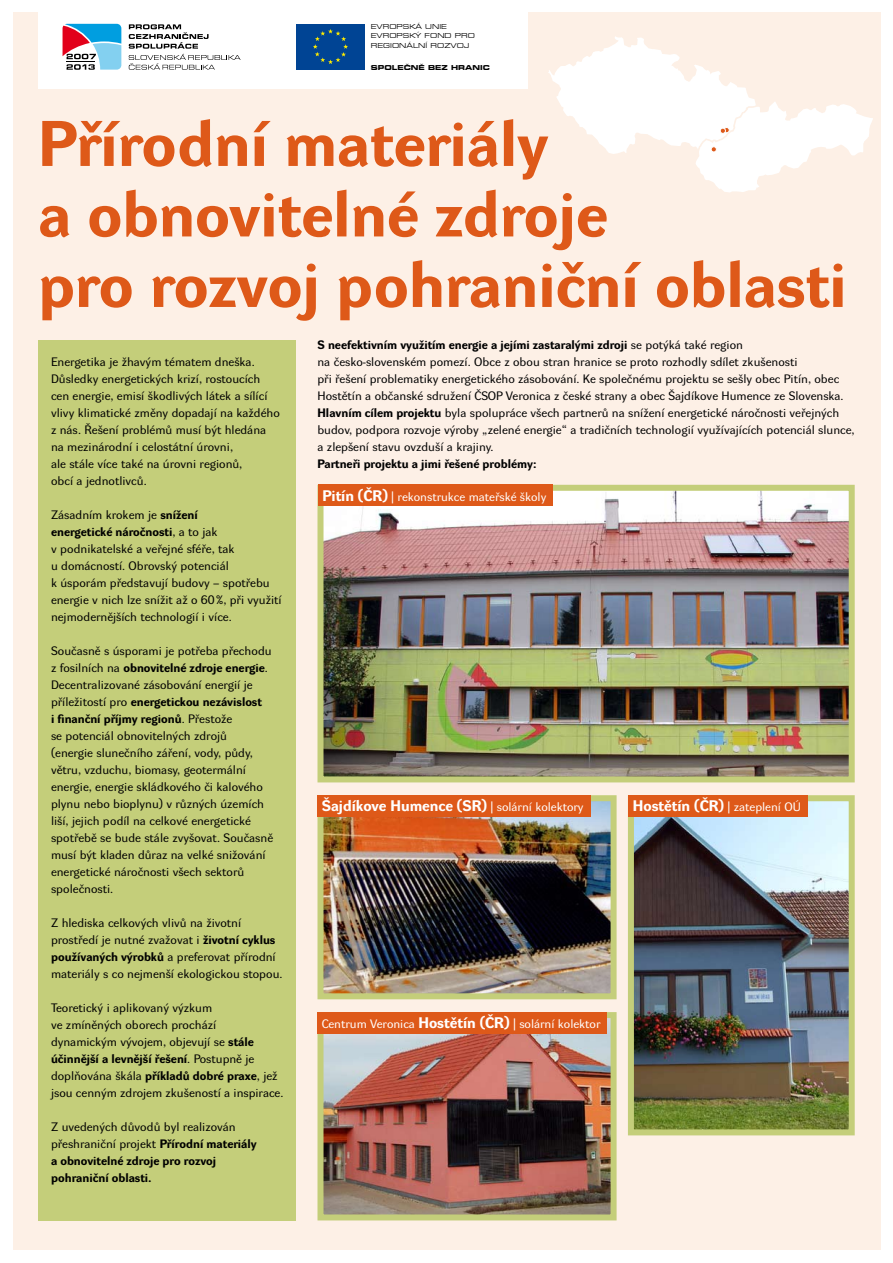
<style>
.page{position:relative;width:893px;height:1263px;background:#fff}
.page>*{position:absolute;margin:0;border:0;box-sizing:border-box;transform-origin:0 0}
.t1{font:700 63px/70.5px "Dyna Grotesk RE";color:#de5919}
.t2{font:700 15px "Dyna Grotesk RE";color:#fff}
.t3{font:12px/17px "Dyna Grotesk RE";color:#000}
.t4{font:700 12px/17px "Dyna Grotesk RE";color:#000}
.t5{font:12px "Dyna Grotesk RE";color:#fff}
.t6{font:6.75px/9.4px "Square 721 AT Extended";letter-spacing:.005em;color:#000}
.t7{font:6.75px "Square 721 AT Bold Extended";letter-spacing:.005em;color:#000}
.s1{font-weight:700}
.s2{font-weight:400}
.s3{font-weight:700;font-size:15px}
.s4{font-weight:400;font-size:12px}
</style>
<div class="page">
<div style="left:13px;top:13px;width:867px;height:1237px;background:#fdf0e6"></div>
<div style="left:38px;top:9px;width:489px;height:80px;background:#fff"></div>
<svg style="left:548px;top:36px;width:325px;height:157px"></svg>
<div style="left:38px;top:340px;width:258px;height:880px;background:#c4ce7a"></div>
<svg style="left:63px;top:24px;width:58px;height:46px"></svg>
<svg style="left:129px;top:24px;width:112px;height:46px"></svg>
<div style="left:296px;top:24px;width:69px;height:46px;background:#004494"></div>
<svg style="left:313px;top:29px;width:35px;height:35px"></svg>
<img style="left:324px;top:492px;width:524px;height:283px">
<div style="left:317px;top:485px;width:538px;height:297px;border:6px solid #c4ce7a"></div>
<img style="left:324px;top:802px;width:286px;height:190px">
<div style="left:317px;top:795px;width:300px;height:204px;border:6px solid #c4ce7a"></div>
<img style="left:635px;top:802px;width:213px;height:326px">
<div style="left:628px;top:795px;width:227px;height:340px;border:6px solid #c4ce7a"></div>
<img style="left:324px;top:1019px;width:286px;height:194px">
<div style="left:317px;top:1012px;width:300px;height:208px;border:6px solid #c4ce7a"></div>
<div style="left:318px;top:485px;width:235px;height:21px;background:#de5919"></div>
<div style="left:317px;top:795px;width:274px;height:21px;background:#de5919"></div>
<div style="left:629px;top:795px;width:179px;height:21px;background:#de5919"></div>
<div style="left:317px;top:1012px;width:290px;height:21px;background:#de5919"></div>
<p class="t6" style="left:371px;top:22px;width:106px">EVROPSKÁ UNIE<br>EVROPSKÝ FOND PRO<br>REGIONÁLNÍ ROZVOJ</p>
<p class="t7" style="left:371px;top:63px;width:121px">SPOLEČNĚ BEZ HRANIC</p>
<h1 class="t1" style="left:38px;top:114px;width:810px">Přírodní materiály<br>a obnovitelné zdroje<br>pro rozvoj pohraniční oblasti</h1>
<p class="t3" style="left:51px;top:354px;width:230px">Energetika je žhavým tématem dneška.<br>Důsledky energetických krizí, rostoucích cen energie, emisí škodlivých látek a sílící vlivy klimatické změny dopadají na každého z nás. Řešení problémů musí být hledána na mezinárodní i celostátní úrovni,<br>ale stále více také na úrovni regionů,<br>obcí a jednotlivců.</p>
<p class="t3" style="left:51px;top:507px;width:232px">Zásadním krokem je <span class="s1">snížení<br>energetické náročnosti</span>, a to jak<br>v podnikatelské a veřejné sféře, tak<br>u domácností. Obrovský potenciál<br>k úsporám představují budovy – spotřebu energie v nich lze snížit až o 60%, při využití nejmodernějších technologií i více.</p>
<p class="t3" style="left:51px;top:643px;width:224px">Současně s úsporami je potřeba přechodu z fosilních na <span class="s1">obnovitelné zdroje energie</span>.<br>Decentralizované zásobování energií je příležitostí pro <span class="s1">energetickou nezávislost<br>i finanční příjmy regionů</span>. Přestože<br>se potenciál obnovitelných zdrojů<br>(energie slunečního záření, vody, půdy, větru, vzduchu, biomasy, geotermální energie, energie skládkového či kalového plynu nebo bioplynu) v různých územích liší, jejich podíl na celkové energetické spotřebě se bude stále zvyšovat. Současně musí být kladen důraz na velké snižování energetické náročnosti všech sektorů společnosti.</p>
<p class="t3" style="left:51px;top:915px;width:233px">Z hlediska celkových vlivů na životní prostředí je nutné zvažovat i <span class="s1">životní cyklus používaných výrobků</span> a preferovat přírodní materiály s co nejmenší ekologickou stopou.</p>
<p class="t3" style="left:51px;top:1000px;width:234px">Teoretický i aplikovaný výzkum<br>ve zmíněných oborech prochází dynamickým vývojem, objevují se <span class="s1">stále účinnější a levnější řešení</span>. Postupně je doplňována škála <span class="s1">příkladů dobré praxe</span>, jež jsou cenným zdrojem zkušeností a inspirace.</p>
<p class="t4" style="left:51px;top:1119px;width:207px"><span class="s2">Z uvedených důvodů byl realizován přeshraniční projekt</span> Přírodní materiály a obnovitelné zdroje pro rozvoj pohraniční oblasti.</p>
<p class="t3" style="left:317px;top:337px;width:539px"><span class="s1">S neefektivním využitím energie a jejími zastaralými zdroji</span> se potýká také region<br>na česko‑slovenském pomezí. Obce z obou stran hranice se proto rozhodly sdílet zkušenosti<br>při řešení problematiky energetického zásobování. Ke společnému projektu se sešly obec Pitín, obec Hostětín a občanské sdružení ČSOP Veronica z české strany a obec Šajdíkove Humence ze Slovenska.<br><span class="s1">Hlavním cílem projektu</span> byla spolupráce všech partnerů na snížení energetické náročnosti veřejných budov, podpora rozvoje výroby „zelené energie“ a tradičních technologií využívajících potenciál slunce, a zlepšení stavu ovzduší a krajiny.</p>
<p class="t4" style="left:317px;top:456px;width:220px">Partneři projektu a jimi řešené problémy:</p>
<p class="t5" style="left:322px;top:490px;width:225px"><span class="s3">Pitín (ČR)</span> | rekonstrukce mateřské školy</p>
<p class="t2" style="left:322px;top:797px;width:263px">Šajdíkove Humence (SR) <span class="s4">| solární kolektory</span></p>
<p class="t2" style="left:633px;top:797px;width:169px">Hostětín (ČR) <span class="s4">| zateplení OÚ</span></p>
<p class="t5" style="left:322px;top:1017px;width:280px">Centrum Veronica <span class="s3">Hostětín (ČR)</span> | solární kolektor</p>
</div>
